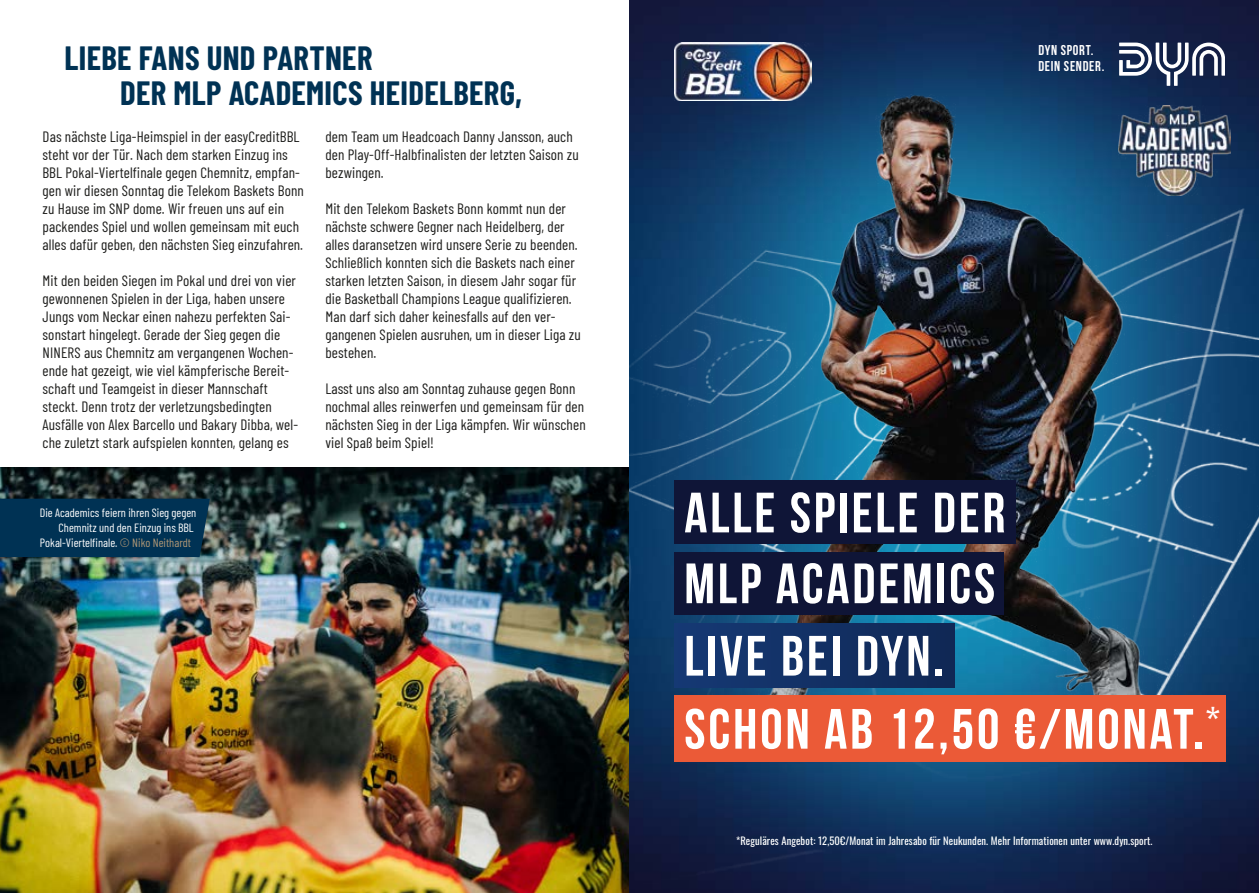
<style>
.page{position:relative;width:1259px;height:893px;background:#fff}
.page>*{position:absolute;margin:0;border:0;box-sizing:border-box;transform-origin:0 0}
.t1{font:700 56.7px/72.8px "Bebas Neue";letter-spacing:.05em;color:#fff}
.t2{font:700 32.85px/35px "Barlow Condensed";letter-spacing:.01em;color:#003254}
.t3{font:15px/18px "Barlow Condensed";letter-spacing:.01em;color:#1d1d1b}
.t4{font:700 14.25px/16px "Bebas Neue";letter-spacing:.05em;color:#fff}
.t5{font:12px "Barlow Condensed";color:#fff}
.t6{font:10.5px "Oswald";letter-spacing:.01em;color:#fff}
.s1{color:#ae9675}
</style>
<div class="page">
<img style="left:0;top:468px;width:629px;height:425px">
<div style="left:0;top:499px;width:210px;height:58px;background:#003254"></div>
<img style="left:629px;top:0;width:630px;height:209px">
<img style="left:629px;top:209px;width:630px;height:684px">
<img style="left:1143px;top:105px;width:88px;height:90px">
<svg style="left:1119px;top:43px;width:106px;height:43px"></svg>
<img style="left:713px;top:95px;width:430px;height:600px">
<div style="left:674px;top:552px;width:330px;height:62px;background:#0f1537"></div>
<div style="left:674px;top:624px;width:280px;height:63px;background:linear-gradient(to right,#153975,#102855)"></div>
<div style="left:674px;top:695px;width:551px;height:67px;background:#eb5a37"></div>
<div style="left:674px;top:480px;width:342px;height:64px;background:#0f1537"></div>
<img style="left:674px;top:43px;width:137px;height:57px">
<h2 class="t2" style="left:120px;top:39px;width:403px;text-indent:-56px">LIEBE FANS UND PARTNER<br>DER MLP ACADEMICS HEIDELBERG,</h2>
<p class="t3" style="left:325px;top:126px;width:255px">dem Team um Headcoach Danny Jansson, auch den Play-Off-Halbfinalisten der letzten Saison zu bezwingen.</p>
<p class="t3" style="left:325px;top:198px;width:257px">Mit den Telekom Baskets Bonn kommt nun der nächste schwere Gegner nach Heidelberg, der alles daransetzen wird unsere Serie zu beenden.<br>Schließlich konnten sich die Baskets nach einer starken letzten Saison, in diesem Jahr sogar für die Basketball Champions League qualifizieren.<br>Man darf sich daher keinesfalls auf den ver&shy;gangenen Spielen ausruhen, um in dieser Liga zu bestehen.</p>
<p class="t3" style="left:325px;top:378px;width:262px">Lasst uns also am Sonntag zuhause gegen Bonn nochmal alles reinwerfen und gemeinsam für den nächsten Sieg in der Liga kämpfen. Wir wünschen viel Spaß beim Spiel!</p>
<p class="t3" style="left:43px;top:126px;width:263px">Das nächste Liga-Heimspiel in der easyCreditBBL steht vor der Tür. Nach dem starken Einzug ins BBL Pokal-Viertelfinale gegen Chemnitz, empfan&shy;gen wir diesen Sonntag die Telekom Baskets Bonn zu Hause im SNP dome. Wir freuen uns auf ein packendes Spiel und wollen gemeinsam mit euch alles dafür geben, den nächsten Sieg einzufahren.</p>
<p class="t3" style="left:43px;top:270px;width:257px">Mit den beiden Siegen im Pokal und drei von vier gewonnenen Spielen in der Liga, haben unsere Jungs vom Neckar einen nahezu perfekten Sai&shy;sonstart hingelegt. Gerade der Sieg gegen die NINERS aus Chemnitz am vergangenen Wochen&shy;ende hat gezeigt, wie viel kämpferische Bereit&shy;schaft und Teamgeist in dieser Mannschaft steckt. Denn trotz der verletzungsbedingten Ausfälle von Alex Barcello und Bakary Dibba, wel&shy;che zuletzt stark aufspielen konnten, gelang es</p>
<p class="t5" style="left:40px;top:504px;width:158px">Die Academics feiern ihren Sieg gegen</p>
<p class="t5" style="left:59px;top:519px;width:137px">Chemnitz und den Einzug ins BBL</p>
<p class="t5" style="left:40px;top:534px;width:153px">Pokal-Viertelfinale. <span class="s1">© Niko Neithardt</span></p>
<p class="t4" style="left:1038px;top:42px;width:67px">DYN SPORT.<br>DEIN SENDER.</p>
<h1 class="t1" style="left:684px;top:476px;width:322px">ALLE SPIELE DER</h1>
<h1 class="t1" style="left:684px;top:547px;width:537px">MLP ACADEMICS<br>LIVE BEI DYN.<br>SCHON AB 12,50 €/MONAT.<sup>*</sup></h1>
<p class="t6" style="left:736px;top:831px;width:418px">*Reguläres Angebot: 12,50€/Monat im Jahresabo für Neukunden. Mehr Informationen unter www.dyn.sport.</p>
</div>
